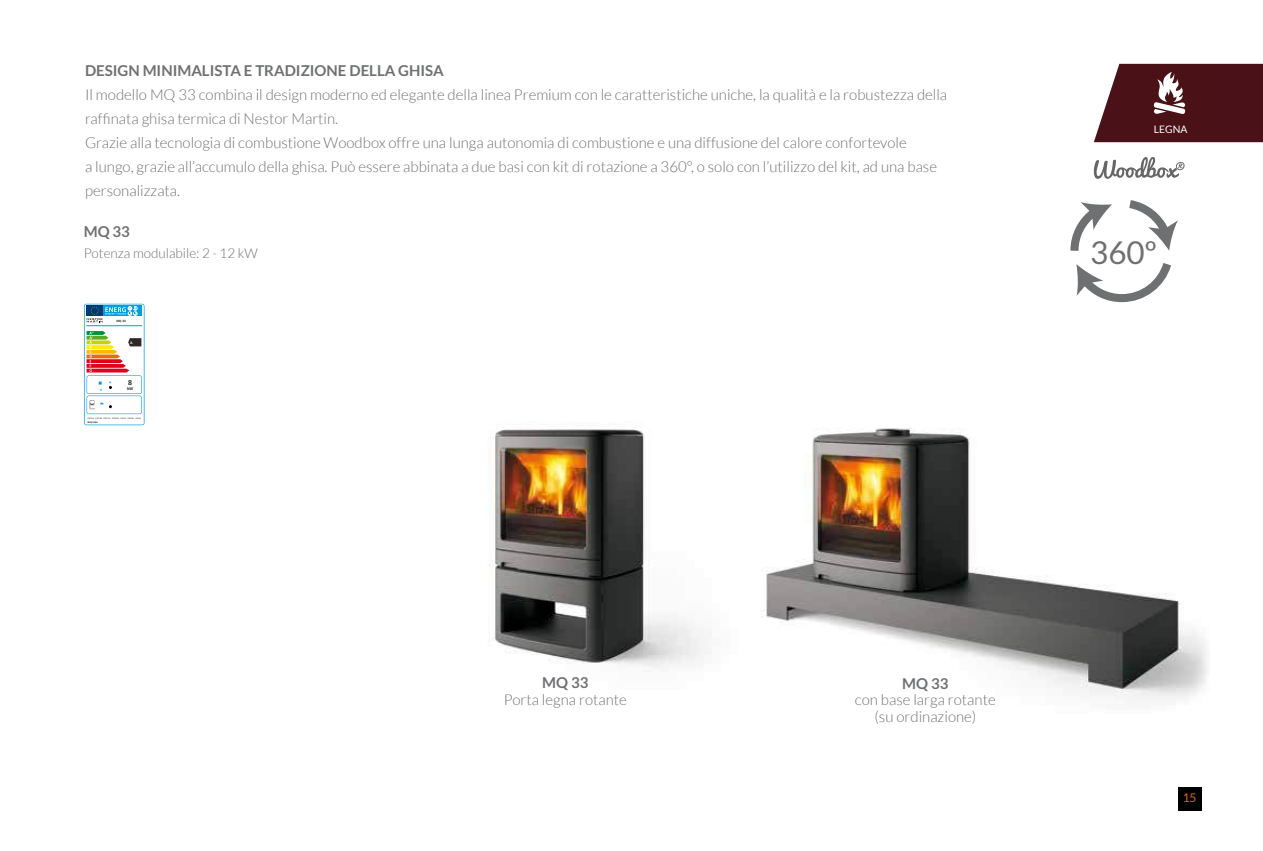
<style>
.page{position:relative;width:1263px;height:851px;background:#fff}
.page>*{position:absolute;margin:0;border:0;box-sizing:border-box;transform-origin:0 0}
.t1{font:31.35px "Lato";color:#6f7072}
.t2{font:300 15px/24px "Lato";color:#6f7072;text-align:center}
.t3{font:700 15px "Lato";color:#6f7072}
.t4{font:300 13.5px "Lato";color:#6f7072}
.t5{font:12px "Lato";color:#e0690f}
.t6{font:10.2px "Lato";color:#fff}
.t7{font:700 7.65px "Calibri";color:#2e2925}
.t8{font:700 4.5px "Calibri";color:#2e2925}
.t9{font:700 4.05px "Calibri";color:#fff}
.t10{font:700 3.45px "Calibri";color:#2e2925}
.t11{font:700 2.25px "Calibri";color:#000}
</style>
<div class="page">
<svg style="left:1094px;top:64px;width:169px;height:78px;background:#5f2e33"></svg>
<svg style="left:84px;top:303px;width:61px;height:122px"></svg>
<img style="left:488px;top:429px;width:219px;height:243px">
<img style="left:761px;top:428px;width:446px;height:272px">
<svg style="left:1070px;top:200px;width:108px;height:103px"></svg>
<svg style="left:1094px;top:157px;width:90px;height:22px"></svg>
<div style="left:1178px;top:787px;width:23px;height:23px;background:#000"></div>
<p class="t3" style="left:85px;top:62px;width:360px">DESIGN MINIMALISTA E TRADIZIONE DELLA GHISA</p>
<p class="t2" style="left:85px;top:83px;width:864px;text-align:left">Il modello MQ 33 combina il design moderno ed elegante della linea Premium con le caratteristiche uniche, la qualità e la robustezza della raffinata ghisa termica di Nestor Martin.<br>Grazie alla tecnologia di combustione Woodbox offre una lunga autonomia di combustione e una diffusione del calore confortevole<br>a lungo, grazie all’accumulo della ghisa. Può essere abbinata a due basi con kit di rotazione a 360°, o solo con l’utilizzo del kit, ad una base personalizzata.</p>
<p class="t3" style="left:84px;top:223px;width:48px">MQ 33</p>
<p class="t4" style="left:84px;top:245px;width:176px">Potenza modulabile: 2 - 12 kW</p>
<p class="t10" style="left:116px;top:318px;width:11px">MQ 33</p>
<p class="t9" style="left:130px;top:339px;width:4px">A</p>
<p class="t11" style="left:87px;top:421px;width:12px">2015/1186</p>
<p class="t7" style="left:128px;top:376px;width:5px">8</p>
<p class="t8" style="left:127px;top:385px;width:8px">kW</p>
<p class="t6" style="left:1154px;top:124px;width:35px">LEGNA</p>
<h1 class="t1" style="left:1090px;top:235px;width:68px">360º</h1>
<p class="t3" style="left:542px;top:674px;width:48px">MQ 33</p>
<p class="t2" style="left:504px;top:687px;width:125px">Porta legna rotante</p>
<p class="t3" style="left:902px;top:674px;width:48px">MQ 33</p>
<p class="t2" style="left:855px;top:691px;width:142px;line-height:16.5px">con base larga rotante (su ordinazione)</p>
<p class="t5" style="left:1183px;top:791px;width:15px">15</p>
</div>
